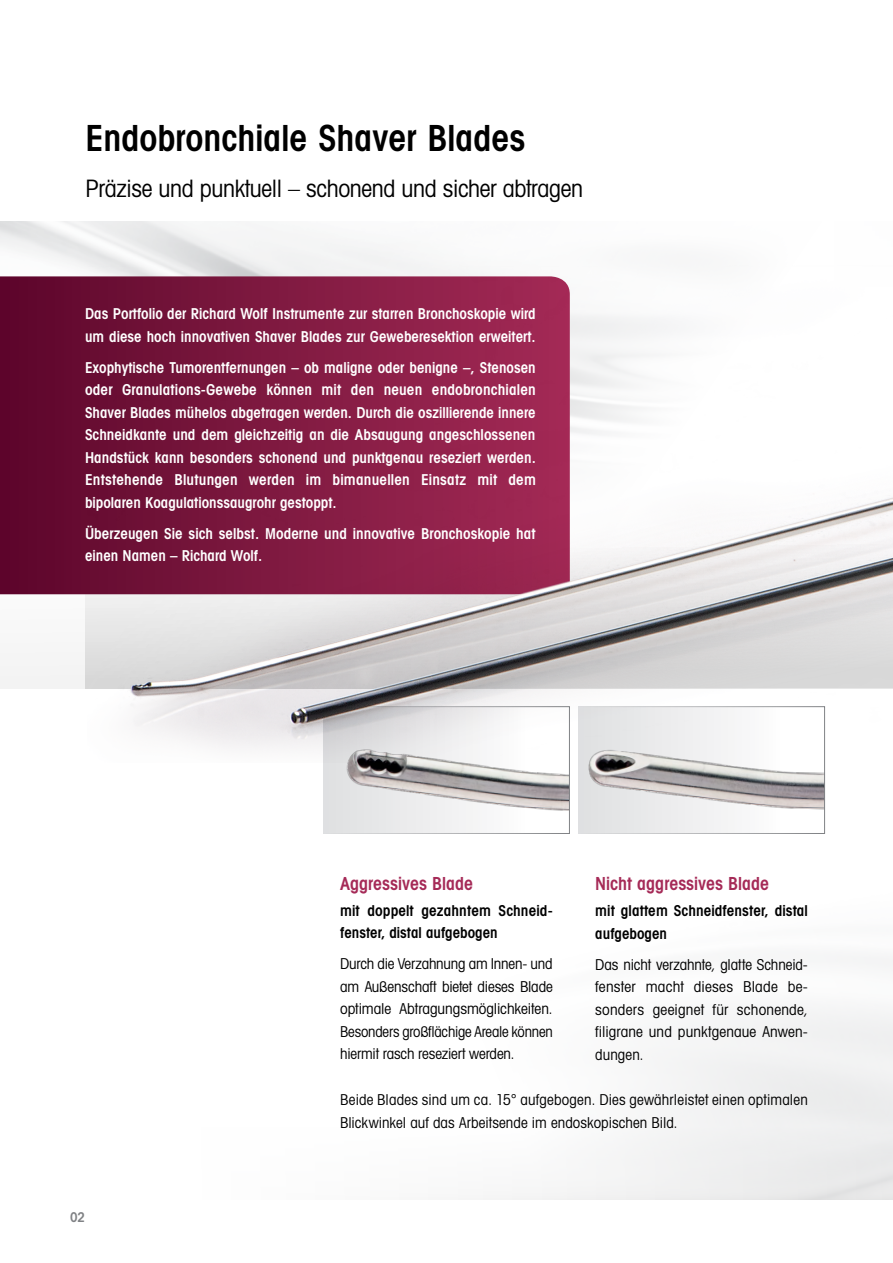
<style>
.page{position:relative;width:893px;height:1263px;background:#fff}
.page>*{position:absolute;margin:0;border:0;box-sizing:border-box;transform-origin:0 0}
.t1{font:600 condensed 36px "Avant Garde";color:#000}
.t2{font:condensed 24px "Avant Garde";letter-spacing:-.015em;color:#000}
.t3{font:600 condensed 18px "Avant Garde";color:#a52a57}
.t4{font:600 condensed 15px/22.5px "Avant Garde";color:#fff}
.t5{font:condensed 15px/22.5px "Avant Garde";letter-spacing:.005em;color:#000;text-align:justify}
.t6{font:600 condensed 15px/21.6px "Avant Garde";letter-spacing:.005em;color:#000}
.t7{font:600 condensed 13.5px "Avant Garde";color:#808285}
</style>
<div class="page">
<div style="left:0;top:1110px;width:893px;height:89px;background:linear-gradient(to right,#fff,#ededee)"></div>
<div style="left:323px;top:706px;width:247px;height:128px;background:linear-gradient(to right,#dfe0e1,#fff)"></div>
<img style="left:340px;top:763px;width:228px;height:58px">
<div style="left:578px;top:706px;width:247px;height:128px;background:linear-gradient(to right,#dfe0e1,#fff)"></div>
<img style="left:580px;top:763px;width:243px;height:55px">
<div style="left:323px;top:706px;width:247px;height:128px;border:1px solid #808285"></div>
<div style="left:578px;top:706px;width:247px;height:128px;border:1px solid #808285"></div>
<img style="left:0;top:221px;width:893px;height:542px">
<h1 class="t1" style="left:85px;top:116px;width:441px">Endobronchiale Shaver Blades</h1>
<h2 class="t2" style="left:85px;top:173px;width:499px">Präzise und punktuell – schonend und sicher abtragen</h2>
<p class="t4" style="left:85px;top:302px;width:452px">Das Portfolio der Richard Wolf Instrumente zur starren Bronchoskopie wird um diese hoch innovativen Shaver Blades zur Geweberesektion erweitert.</p>
<p class="t4" style="left:85px;top:356px;width:452px;text-align:justify">Exophytische Tumorentfernungen – ob maligne oder benigne –, Stenosen oder Granulations-Gewebe können mit den neuen endobronchialen Shaver Blades mühelos abgetragen werden. Durch die oszillierende innere Schneidkante und dem gleichzeitig an die Absaugung angeschlossenen Handstück kann besonders schonend und punktgenau reseziert werden.<br>Entstehende Blutungen werden im bimanuellen Einsatz mit dem bipolaren Koagulationssaugrohr gestoppt.</p>
<p class="t4" style="left:85px;top:522px;width:452px">Überzeugen Sie sich selbst. Moderne und innovative Bronchoskopie hat einen Namen – Richard Wolf.</p>
<p class="t7" style="left:70px;top:1209px;width:17px">02</p>
<p class="t3" style="left:340px;top:872px;width:134px">Aggressives Blade</p>
<p class="t6" style="left:340px;top:900px;width:214px">mit doppelt gezahntem Schneid&shy;fenster, distal aufgebogen</p>
<p class="t5" style="left:340px;top:952px;width:214px">Durch die Verzahnung am Innen- und am Außenschaft bietet dieses Blade optimale Abtragungsmöglichkeiten.<br>Besonders großflächige Areale können hiermit rasch reseziert werden.</p>
<p class="t3" style="left:595px;top:872px;width:175px">Nicht aggressives Blade</p>
<p class="t6" style="left:595px;top:899px;width:214px;line-height:22.5px">mit glattem Schneidfenster, distal aufgebogen</p>
<p class="t5" style="left:595px;top:953px;width:214px">Das nicht verzahnte, glatte Schneid&shy;fenster macht dieses Blade be&shy;sonders geeignet für schonende, filigrane und punktgenaue Anwen&shy;dungen.</p>
<p class="t5" style="left:340px;top:1088px;width:469px">Beide Blades sind um ca. 15° aufgebogen. Dies gewährleistet einen optimalen<br>Blickwinkel auf das Arbeitsende im endoskopischen Bild.</p>
</div>
